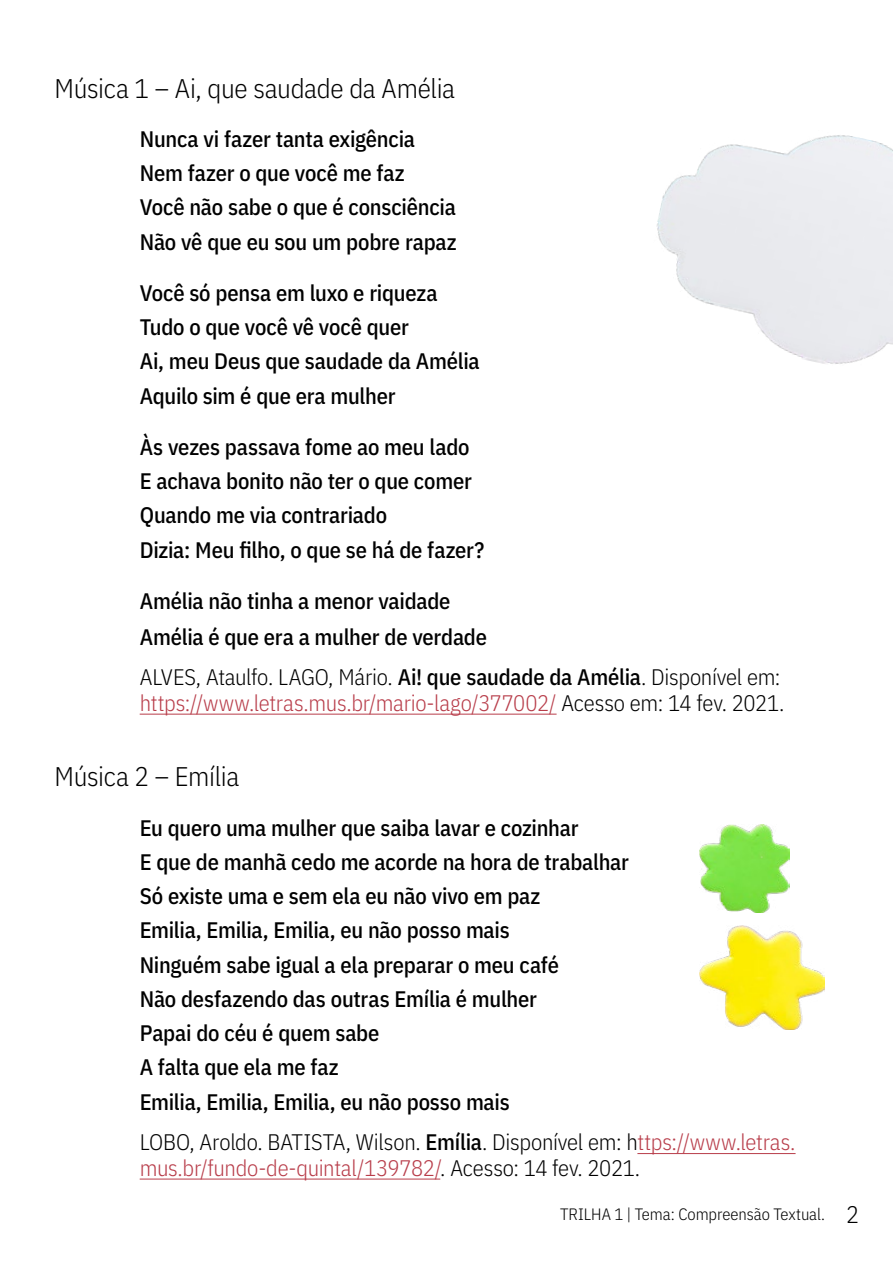
<style>
.page{position:relative;width:893px;height:1263px;background:#fff}
.page>*{position:absolute;margin:0;border:0;box-sizing:border-box;transform-origin:0 0}
.Texto_1{font:300 27px "IBM Plex Sans Cond";letter-spacing:-.015em;color:#000}
.Texto___Retirado{font:500 22.5px "IBM Plex Sans Cond";letter-spacing:-.01em;color:#000}
.Referência{font:300 22.5px/25.5px "IBM Plex Sans Cond";letter-spacing:-.01em;color:#000}
.t1{font:300 16.5px "IBM Plex Sans Cond";letter-spacing:-.005em;color:#000}
.s1{font-weight:500}
.s2{color:#b83d4a}
.s3{font-size:24px}
</style>
<div class="page">
<img style="left:656px;top:135px;width:237px;height:229px">
<img style="left:699px;top:925px;width:125px;height:104px">
<img style="left:699px;top:825px;width:91px;height:88px">
<hr style="left:140px;top:714px;width:417px;height:1px;background:#b83d4a">
<hr style="left:637px;top:1153px;width:159px;height:1px;background:#b83d4a">
<hr style="left:140px;top:1178px;width:300px;height:1px;background:#b83d4a">
<p class="Texto_1" style="left:55px;top:68px;width:402px">Música 1 – Ai, que saudade da Amélia</p>
<p class="Texto___Retirado" style="left:140px;top:121px;width:277px">Nunca vi fazer tanta exigência</p>
<p class="Texto___Retirado" style="left:140px;top:156px;width:267px">Nem fazer o que você me faz</p>
<p class="Texto___Retirado" style="left:140px;top:190px;width:318px">Você não sabe o que é consciência</p>
<p class="Texto___Retirado" style="left:140px;top:224px;width:319px">Não vê que eu sou um pobre rapaz</p>
<p class="Texto___Retirado" style="left:140px;top:275px;width:300px">Você só pensa em luxo e riqueza</p>
<p class="Texto___Retirado" style="left:140px;top:310px;width:271px">Tudo o que você vê você quer</p>
<p class="Texto___Retirado" style="left:140px;top:344px;width:341px">Ai, meu Deus que saudade da Amélia</p>
<p class="Texto___Retirado" style="left:140px;top:378px;width:257px">Aquilo sim é que era mulher</p>
<p class="Texto___Retirado" style="left:140px;top:429px;width:331px">Às vezes passava fome ao meu lado</p>
<p class="Texto___Retirado" style="left:140px;top:464px;width:334px">E achava bonito não ter o que comer</p>
<p class="Texto___Retirado" style="left:140px;top:498px;width:249px">Quando me via contrariado</p>
<p class="Texto___Retirado" style="left:140px;top:532px;width:346px">Dizia: Meu filho, o que se há de fazer?</p>
<p class="Texto___Retirado" style="left:140px;top:583px;width:312px">Amélia não tinha a menor vaidade</p>
<p class="Texto___Retirado" style="left:140px;top:619px;width:349px">Amélia é que era a mulher de verdade</p>
<p class="Referência" style="left:140px;top:663px;width:646px">ALVES, Ataulfo. LAGO, Mário. <span class="s1">Ai! que saudade da Amélia</span>. Disponível em: <span class="s2">https://www.letras.mus.br/mario-lago/377002/</span> Acesso em: 14 fev. 2021.</p>
<p class="Texto_1" style="left:55px;top:756px;width:186px">Música 2 – Emília</p>
<p class="Texto___Retirado" style="left:140px;top:810px;width:440px">Eu quero uma mulher que saiba lavar e cozinhar</p>
<p class="Texto___Retirado" style="left:140px;top:844px;width:491px">E que de manhã cedo me acorde na hora de trabalhar</p>
<p class="Texto___Retirado" style="left:140px;top:878px;width:402px">Só existe uma e sem ela eu não vivo em paz</p>
<p class="Texto___Retirado" style="left:140px;top:913px;width:372px">Emilia, Emilia, Emilia, eu não posso mais</p>
<p class="Texto___Retirado" style="left:140px;top:947px;width:421px">Ninguém sabe igual a ela preparar o meu café</p>
<p class="Texto___Retirado" style="left:140px;top:981px;width:399px">Não desfazendo das outras Emília é mulher</p>
<p class="Texto___Retirado" style="left:140px;top:1015px;width:241px">Papai do céu é quem sabe</p>
<p class="Texto___Retirado" style="left:140px;top:1050px;width:201px">A falta que ela me faz</p>
<p class="Texto___Retirado" style="left:140px;top:1084px;width:372px">Emilia, Emilia, Emilia, eu não posso mais</p>
<p class="Referência" style="left:140px;top:1127px;width:657px">LOBO, Aroldo. BATISTA, Wilson. <span class="s1">Emília</span>. Disponível em: h<span class="s2">ttps://www.letras. mus.br/fundo-de-quintal/139782/</span>. Acesso: 14 fev. 2021.</p>
<p class="t1" style="left:560px;top:1202px;width:301px">TRILHA 1 | Tema: Compreensão Textual. <span class="s3">2</span></p>
</div>
